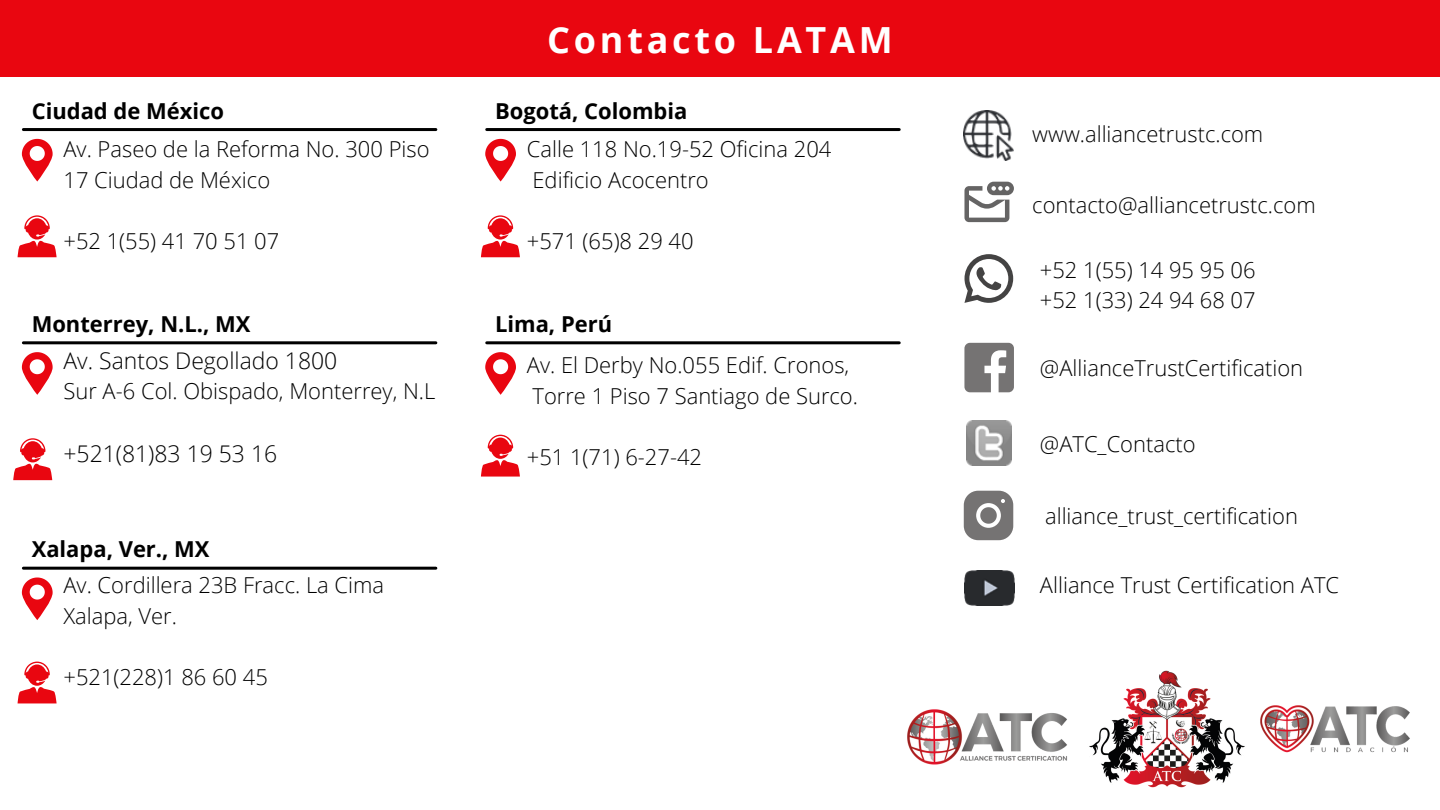
<style>
.page{position:relative;width:1440px;height:810px;background:#fff}
.page>*{position:absolute;margin:0;border:0;box-sizing:border-box;transform-origin:0 0}
.t1{font:700 36px "Open Sans";letter-spacing:.105em;color:#fff}
.t2{font:300 23px "Open Sans";color:#000}
.t3{font:300 21.9px/30.6px "Open Sans";color:#000}
.t4{font:700 21.9px "Open Sans";color:#000}
</style>
<div class="page">
<div style="left:0;top:0;width:1440px;height:77px;background:#e90610"></div>
<img style="left:907px;top:709px;width:160px;height:56px">
<img style="left:1089px;top:670px;width:156px;height:118px">
<img style="left:1260px;top:705px;width:150px;height:48px">
<hr style="left:23px;top:128px;width:413px;height:3px;background:#000">
<svg style="left:22px;top:139px;width:31px;height:43px"></svg>
<svg style="left:18px;top:215px;width:39px;height:42px"></svg>
<hr style="left:487px;top:128px;width:412px;height:3px;background:#000">
<svg style="left:485px;top:139px;width:31px;height:43px"></svg>
<svg style="left:481px;top:215px;width:39px;height:42px"></svg>
<hr style="left:23px;top:341px;width:413px;height:3px;background:#000">
<svg style="left:22px;top:352px;width:31px;height:43px"></svg>
<svg style="left:13px;top:438px;width:39px;height:42px"></svg>
<hr style="left:487px;top:341px;width:412px;height:3px;background:#000">
<svg style="left:485px;top:352px;width:31px;height:43px"></svg>
<svg style="left:481px;top:435px;width:39px;height:42px"></svg>
<hr style="left:23px;top:567px;width:413px;height:3px;background:#000">
<svg style="left:22px;top:578px;width:31px;height:42px"></svg>
<svg style="left:18px;top:662px;width:39px;height:41px"></svg>
<img style="left:964px;top:111px;width:49px;height:49px">
<svg style="left:964px;top:182px;width:50px;height:40px"></svg>
<svg style="left:964px;top:254px;width:49px;height:49px"></svg>
<svg style="left:964px;top:343px;width:50px;height:49px"></svg>
<img style="left:966px;top:421px;width:45px;height:45px">
<svg style="left:964px;top:491px;width:49px;height:49px;background:#8d8c8c"></svg>
<img style="left:964px;top:571px;width:51px;height:34px">
<p class="t1" style="left:547px;top:14px;width:347px">Contacto LATAM</p>
<p class="t4" style="left:32px;top:95px;width:194px">Ciudad de México</p>
<p class="t3" style="left:63px;top:134px;width:368px">Av. Paseo de la Reforma No. 300 Piso<br>17 Ciudad de México</p>
<p class="t4" style="left:495px;top:95px;width:194px">Bogotá, Colombia</p>
<p class="t3" style="left:527px;top:134px;width:306px">Calle 118 No.19-52 Oficina 204<br>Edificio Acocentro</p>
<p class="t3" style="left:1032px;top:118px;width:232px">www.alliancetrustc.com</p>
<p class="t3" style="left:1032px;top:190px;width:285px">contacto@alliancetrustc.com</p>
<p class="t3" style="left:63px;top:225px;width:217px">+52 1(55) 41 70 51 07</p>
<p class="t3" style="left:527px;top:225px;width:168px">+571 (65)8 29 40</p>
<p class="t3" style="left:1040px;top:254px;width:217px">+52 1(55) 14 95 95 06</p>
<p class="t3" style="left:1040px;top:284px;width:217px">+52 1(33) 24 94 68 07</p>
<p class="t4" style="left:32px;top:309px;width:220px">Monterrey, N.L., MX</p>
<p class="t4" style="left:495px;top:309px;width:119px">Lima, Perú</p>
<p class="t2" style="left:63px;top:345px;width:275px">Av. Santos Degollado 1800</p>
<p class="t3" style="left:63px;top:375px;width:373px">Sur A-6 Col. Obispado, Monterrey, N.L</p>
<p class="t2" style="left:63px;top:438px;width:215px">+521(81)83 19 53 16</p>
<p class="t3" style="left:527px;top:350px;width:333px">Av. El Derby No.055 Edif. Cronos,<br>Torre 1 Piso 7 Santiago de Surco.</p>
<p class="t3" style="left:527px;top:441px;width:177px">+51 1(71) 6-27-42</p>
<p class="t3" style="left:1040px;top:352px;width:265px">@AllianceTrustCertification</p>
<p class="t3" style="left:1040px;top:428px;width:157px">@ATC_Contacto</p>
<p class="t3" style="left:1045px;top:500px;width:254px">alliance_trust_certification</p>
<p class="t4" style="left:32px;top:534px;width:179px">Xalapa, Ver., MX</p>
<p class="t3" style="left:63px;top:569px;width:322px">Av. Cordillera 23B Fracc. La Cima</p>
<p class="t3" style="left:63px;top:600px;width:115px">Xalapa, Ver.</p>
<p class="t3" style="left:63px;top:661px;width:206px">+521(228)1 86 60 45</p>
<p class="t3" style="left:1040px;top:569px;width:301px">Alliance Trust Certification ATC</p>
</div>
